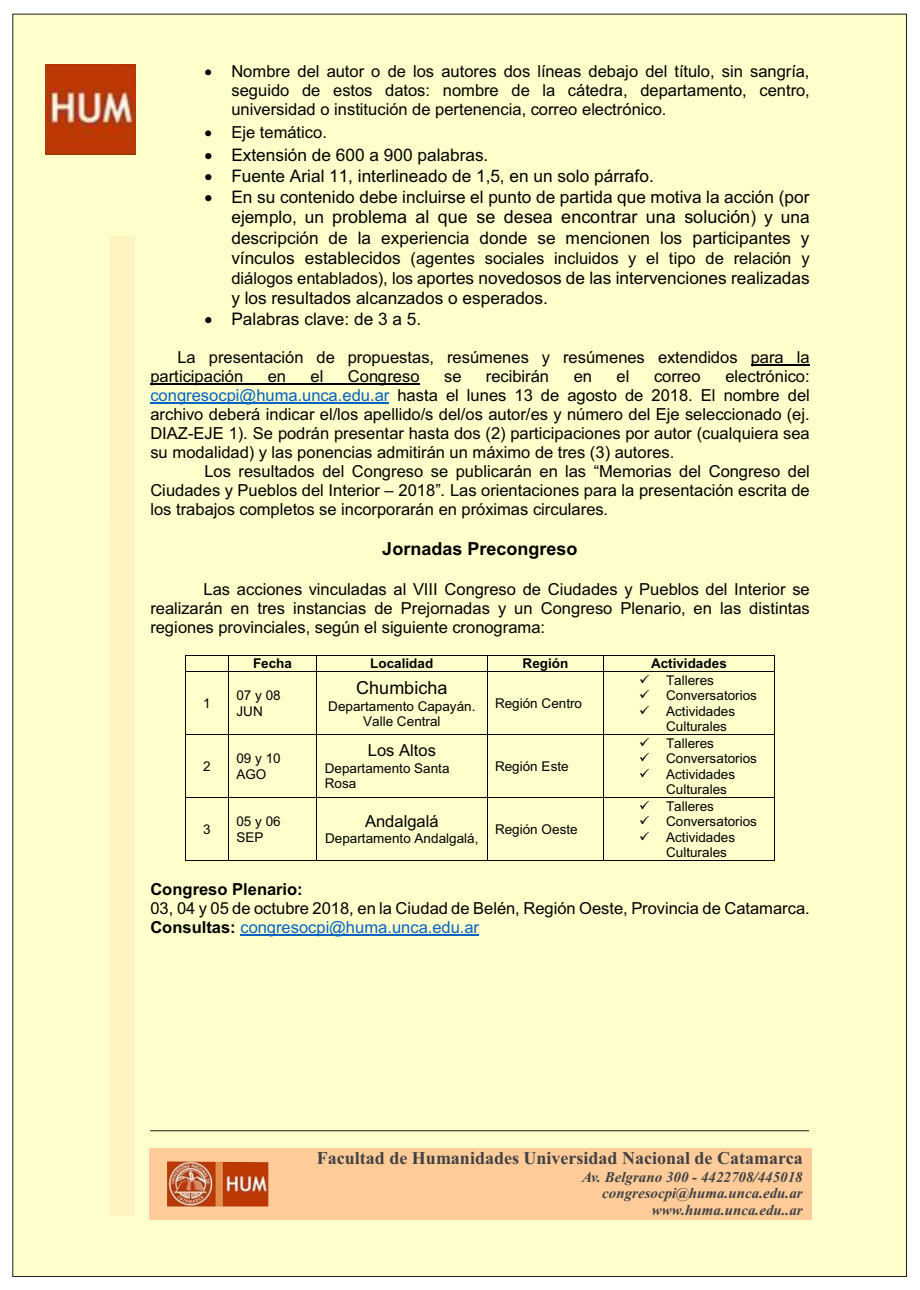
<style>
.page{position:relative;width:920px;height:1290px;background:#fff}
.page>*{position:absolute;margin:0;border:0;box-sizing:border-box;transform-origin:0 0}
.t1{font:18px "Arial";color:#000}
.t2{font:700 18px "Times New Roman";color:#414142}
.t3{font:700 18px "Arial";color:#000}
.t4{font:17.25px/19.8px "Arial";color:#000}
.t5{font:16.5px/19px "Arial";color:#000;text-align:justify}
.t6{font:700 16.5px "Arial";color:#000}
.t7{font:italic 700 15px/16.6px "Times New Roman";color:#414142;text-align:right}
.t8{font:13.5px/15.5px "Arial";color:#000}
.t9{font:700 13.5px "Arial";color:#000}
.s1{font-size:17.25px}
.s2{font-size:18px}
.s3{font-size:16.5px}
.s4{color:#0563c2}
.s5{font-weight:700}
</style>
<div class="page">
<div style="left:12px;top:14px;width:895px;height:1263px;background:#ffc"></div>
<div style="left:150px;top:1148px;width:662px;height:71px;background:#fc9"></div>
<img style="left:167px;top:1161px;width:101px;height:45px">
<img style="left:45px;top:64px;width:90px;height:90px">
<div style="left:110px;top:236px;width:25px;height:980px;background:#fff4c1"></div>
<hr style="left:150px;top:1130px;width:659px;height:1px;background:#231f20">
<hr style="left:751px;top:365px;width:59px;height:1px;background:#000">
<hr style="left:150px;top:384px;width:269px;height:1px;background:#000">
<hr style="left:150px;top:402px;width:239px;height:2px;background:#0563c2">
<hr style="left:186px;top:655px;width:42px;height:1px;background:#000">
<hr style="left:229px;top:655px;width:88px;height:1px;background:#000">
<hr style="left:317px;top:655px;width:170px;height:1px;background:#000">
<hr style="left:487px;top:655px;width:117px;height:1px;background:#000">
<hr style="left:604px;top:655px;width:170px;height:1px;background:#000">
<svg style="left:185px;top:655px;width:1px;height:17px"></svg>
<hr style="left:186px;top:671px;width:42px;height:1px;background:#000">
<svg style="left:228px;top:655px;width:1px;height:17px"></svg>
<hr style="left:229px;top:671px;width:88px;height:1px;background:#000">
<svg style="left:317px;top:656px;width:1px;height:15px"></svg>
<hr style="left:317px;top:671px;width:170px;height:1px;background:#000">
<svg style="left:487px;top:656px;width:1px;height:15px"></svg>
<hr style="left:487px;top:671px;width:117px;height:1px;background:#000">
<svg style="left:604px;top:656px;width:1px;height:15px"></svg>
<hr style="left:604px;top:671px;width:170px;height:1px;background:#000">
<svg style="left:774px;top:655px;width:1px;height:17px"></svg>
<hr style="left:185px;top:672px;width:1px;height:62px;background:#000">
<hr style="left:228px;top:672px;width:1px;height:62px;background:#000">
<hr style="left:317px;top:672px;width:1px;height:62px;background:#000">
<hr style="left:487px;top:672px;width:1px;height:62px;background:#000">
<hr style="left:604px;top:672px;width:1px;height:62px;background:#000">
<hr style="left:774px;top:672px;width:1px;height:62px;background:#000">
<hr style="left:186px;top:734px;width:42px;height:1px;background:#000">
<hr style="left:229px;top:734px;width:88px;height:1px;background:#000">
<hr style="left:317px;top:734px;width:170px;height:1px;background:#000">
<hr style="left:487px;top:734px;width:117px;height:1px;background:#000">
<hr style="left:604px;top:734px;width:170px;height:1px;background:#000">
<hr style="left:185px;top:735px;width:1px;height:62px;background:#000">
<hr style="left:228px;top:735px;width:1px;height:62px;background:#000">
<hr style="left:317px;top:735px;width:1px;height:62px;background:#000">
<hr style="left:487px;top:735px;width:1px;height:62px;background:#000">
<hr style="left:604px;top:735px;width:1px;height:62px;background:#000">
<hr style="left:774px;top:735px;width:1px;height:62px;background:#000">
<hr style="left:186px;top:797px;width:42px;height:1px;background:#000">
<hr style="left:229px;top:797px;width:88px;height:1px;background:#000">
<hr style="left:317px;top:797px;width:170px;height:1px;background:#000">
<hr style="left:487px;top:797px;width:117px;height:1px;background:#000">
<hr style="left:604px;top:797px;width:170px;height:1px;background:#000">
<hr style="left:185px;top:798px;width:1px;height:62px;background:#000">
<hr style="left:186px;top:860px;width:42px;height:1px;background:#000">
<hr style="left:228px;top:798px;width:1px;height:62px;background:#000">
<hr style="left:229px;top:860px;width:88px;height:1px;background:#000">
<hr style="left:317px;top:798px;width:1px;height:62px;background:#000">
<hr style="left:317px;top:860px;width:170px;height:1px;background:#000">
<hr style="left:487px;top:798px;width:1px;height:62px;background:#000">
<hr style="left:487px;top:860px;width:117px;height:1px;background:#000">
<hr style="left:604px;top:798px;width:1px;height:62px;background:#000">
<hr style="left:604px;top:860px;width:170px;height:1px;background:#000">
<hr style="left:774px;top:798px;width:1px;height:62px;background:#000">
<hr style="left:240px;top:934px;width:239px;height:2px;background:#0563c2">
<p class="t5" style="left:231px;top:63px;width:580px;text-indent:-27px">• Nombre del autor o de los autores dos líneas debajo del título, sin sangría, seguido de estos datos: nombre de la cátedra, departamento, centro, universidad o institución de pertenencia, correo electrónico.</p>
<p class="t5" style="left:204px;top:124px;width:124px">• Eje temático.</p>
<p class="t4" style="left:204px;top:146px;width:285px">• Extensión de 600 a 900 palabras.</p>
<p class="t4" style="left:204px;top:168px;width:451px">• Fuente Arial 11, interlineado de 1,5, en un solo párrafo.</p>
<p class="t4" style="left:204px;top:188px;width:607px">• En su contenido debe incluirse el punto de partida que motiva la acción (por</p>
<p class="t1" style="left:231px;top:210px;width:580px"><span class="s1">ejemplo, un</span> problema al que se desea encontrar una solución<span class="s1">) y una</span></p>
<p class="t4" style="left:231px;top:230px;width:580px">descripción de la experiencia donde se mencionen los <span class="s2">p</span>articipantes y</p>
<p class="t5" style="left:231px;top:250px;width:580px"><span class="s1">vínculos establecidos</span> (agentes sociales incluidos y el tipo de relación y</p>
<p class="t4" style="left:231px;top:270px;width:580px"><span class="s3">diálogos entablados), los a</span>portes novedosos de las intervenciones realizadas y los resultados alcanzados o esperados.</p>
<p class="t4" style="left:204px;top:310px;width:218px">• Palabras clave: de 3 a 5.</p>
<p class="t5" style="left:150px;top:349px;width:661px;text-indent:27px">La presentación de propuestas, resúmenes y resúmenes extendidos para la participación</p>
<p class="t5" style="left:268px;top:368px;width:20px">en</p>
<p class="t5" style="left:311px;top:368px;width:14px">el</p>
<p class="t5" style="left:348px;top:368px;width:73px">Congreso</p>
<p class="t5" style="left:444px;top:368px;width:19px">se</p>
<p class="t5" style="left:486px;top:368px;width:65px">recibirán</p>
<p class="t5" style="left:574px;top:368px;width:20px">en</p>
<p class="t5" style="left:617px;top:368px;width:14px">el</p>
<p class="t5" style="left:654px;top:368px;width:48px">correo</p>
<p class="t5" style="left:150px;top:368px;width:661px;text-indent:575px">electrónico: <span class="s4">congresocpi@huma.unca.edu.ar</span> hasta el lunes 13 de agosto de 2018. El nombre del archivo deberá indicar el/los apellido/s del/os autor/es y número del Eje seleccionado (ej.<br>DIAZ-EJE 1). Se podrán presentar hasta dos (2) participaciones por autor (cualquiera sea su modalidad) y las ponencias admitirán un máximo de tres (3) autores.</p>
<p class="t5" style="left:150px;top:463px;width:661px;text-indent:54px">Los resultados del Congreso se publicarán en las “Memorias del Congreso del Ciudades y Pueblos del Interior – 2018”. Las orientaciones para la presentación escrita de los trabajos completos se incorporarán en próximas circulares.</p>
<p class="t3" style="left:382px;top:541px;width:197px">Jornadas Precongreso</p>
<p class="t5" style="left:150px;top:581px;width:661px;text-indent:53px">Las acciones vinculadas al VIII Congreso de Ciudades y Pueblos del Interior se realizarán en tres instancias de Prejornadas y un Congreso Plenario, en las distintas regiones provinciales, según el siguiente cronograma:</p>
<p class="t9" style="left:253px;top:658px;width:40px">Fecha</p>
<p class="t9" style="left:370px;top:658px;width:65px">Localidad</p>
<p class="t9" style="left:523px;top:658px;width:47px">Región</p>
<p class="t9" style="left:651px;top:658px;width:77px">Actividades</p>
<p class="t8" style="left:203px;top:697px;width:9px">1</p>
<p class="t8" style="left:236px;top:689px;width:46px">07 y 08<br>JUN</p>
<p class="t8" style="left:639px;top:674px;width:76px">✓ Talleres</p>
<p class="t8" style="left:639px;top:689px;width:119px">✓ Conversatorios</p>
<p class="t8" style="left:666px;top:705px;width:71px;text-indent:-27px">✓ Actividades<br>Culturales</p>
<p class="t1" style="left:356px;top:681px;width:93px">Chumbicha</p>
<p class="t8" style="left:328px;top:699px;width:149px;text-align:center">Departamento Capayán.<br>Valle Central</p>
<p class="t8" style="left:495px;top:697px;width:89px">Región Centro</p>
<p class="t8" style="left:203px;top:760px;width:9px">2</p>
<p class="t8" style="left:236px;top:752px;width:46px">09 y 10<br>AGO</p>
<p class="t5" style="left:368px;top:743px;width:70px">Los Altos</p>
<p class="t8" style="left:325px;top:761px;width:126px">Departamento Santa<br>Rosa</p>
<p class="t8" style="left:495px;top:760px;width:75px">Región Este</p>
<p class="t8" style="left:203px;top:822px;width:9px">3</p>
<p class="t8" style="left:236px;top:815px;width:46px">05 y 06<br>SEP</p>
<p class="t5" style="left:365px;top:813px;width:75px">Andalgalá</p>
<p class="t8" style="left:325px;top:832px;width:155px">Departamento Andalgalá,</p>
<p class="t8" style="left:495px;top:822px;width:84px">Región Oeste</p>
<p class="t8" style="left:639px;top:736px;width:76px">✓ Talleres</p>
<p class="t8" style="left:639px;top:752px;width:119px">✓ Conversatorios</p>
<p class="t8" style="left:666px;top:767px;width:71px;text-indent:-27px">✓ Actividades<br>Culturales</p>
<p class="t8" style="left:639px;top:799px;width:76px">✓ Talleres</p>
<p class="t8" style="left:639px;top:815px;width:119px">✓ Conversatorios</p>
<p class="t8" style="left:666px;top:830px;width:71px;text-indent:-27px">✓ Actividades<br>Culturales</p>
<p class="t6" style="left:150px;top:883px;width:154px">Congreso Plenario:</p>
<p class="t5" style="left:150px;top:900px;width:661px">03, 04 y 05 de octubre 2018, en la Ciudad de Belén, Región Oeste, Provincia de Catamarca.<br><span class="s5">Consultas:</span> <span class="s4">congresocpi@huma.unca.edu.ar</span></p>
<p class="t2" style="left:317px;top:1152px;width:487px">Facultad de Humanidades Universidad Nacional de Catamarca</p>
<p class="t7" style="left:582px;top:1170px;width:222px">Av. Belgrano 300 - 4422708/445018 congresocpi@huma.unca.edu.ar www.huma.unca.edu..ar</p>
</div>
